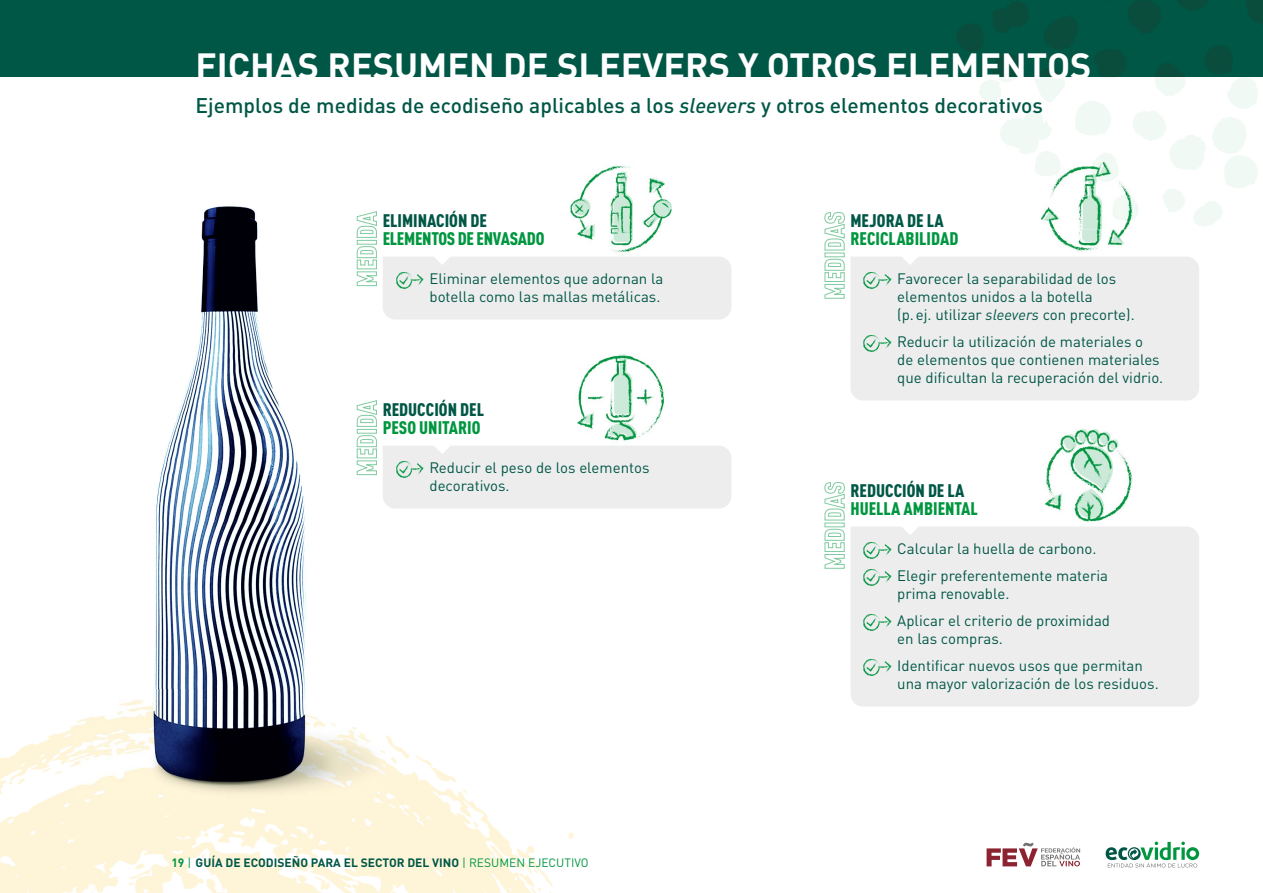
<style>
.page{position:relative;width:1263px;height:893px;background:#fff}
.page>*{position:absolute;margin:0;border:0;box-sizing:border-box;transform-origin:0 0}
.t1{font:700 36px "DIN Pro";color:#fff}
.t2{font:500 21px "DIN Pro";color:#005746}
.t3{font:900 condensed 18px "DIN Pro";color:#009640}
.t4{font:900 condensed 18px "DIN Pro";color:#005746}
.t5{font:15px/18px "DIN Pro";color:#005746}
.t6{font:700 12px "DIN Pro";color:#005746}
.s1{font-style:italic}
.s2{color:#009640}
.s3{font-weight:400;color:#009640}
</style>
<div class="page">
<img style="left:0;top:725px;width:104px;height:168px">
<img style="left:366px;top:735px;width:208px;height:158px">
<img style="left:104px;top:799px;width:262px;height:94px">
<div style="left:0;top:0;width:1263px;height:77px;background:#005746"></div>
<svg style="left:1106px;top:842px;width:93px;height:25px"></svg>
<svg style="left:986px;top:842px;width:94px;height:24px"></svg>
<img style="left:1045px;top:429px;width:88px;height:93px">
<img style="left:1051px;top:229px;width:75px;height:22px">
<img style="left:1037px;top:157px;width:102px;height:72px">
<img style="left:570px;top:165px;width:70px;height:87px">
<img style="left:75px;top:206px;width:310px;height:593px">
<svg style="left:824px;top:258px;width:21px;height:41px"></svg>
<div style="left:825px;top:253px;width:19px;height:4px;border:1px solid #80cb9f"></div>
<svg style="left:824px;top:212px;width:21px;height:39px"></svg>
<div style="left:851px;top:257px;width:348px;height:144px;background:#ededed"></div>
<img style="left:863px;top:272px;width:28px;height:17px">
<img style="left:863px;top:335px;width:28px;height:17px">
<svg style="left:356px;top:435px;width:21px;height:40px"></svg>
<div style="left:357px;top:429px;width:20px;height:5px;border:1px solid #80cb9f"></div>
<svg style="left:356px;top:400px;width:21px;height:27px"></svg>
<svg style="left:356px;top:246px;width:21px;height:40px"></svg>
<div style="left:357px;top:240px;width:20px;height:5px;border:1px solid #80cb9f"></div>
<svg style="left:356px;top:211px;width:21px;height:27px"></svg>
<svg style="left:383px;top:252px;width:348px;height:68px;background:#edeeed"></svg>
<svg style="left:383px;top:441px;width:348px;height:68px;background:#edeeed"></svg>
<svg style="left:824px;top:528px;width:21px;height:41px"></svg>
<div style="left:825px;top:523px;width:19px;height:4px;border:1px solid #80cb9f"></div>
<svg style="left:824px;top:482px;width:21px;height:39px"></svg>
<div style="left:851px;top:527px;width:348px;height:180px;background:#ededed"></div>
<img style="left:863px;top:542px;width:28px;height:17px">
<img style="left:863px;top:569px;width:28px;height:17px">
<img style="left:863px;top:614px;width:28px;height:17px">
<img style="left:863px;top:659px;width:28px;height:17px">
<svg style="left:897px;top:527px;width:26px;height:8px"></svg>
<svg style="left:897px;top:257px;width:26px;height:8px"></svg>
<h1 class="t1" style="left:196px;top:38px;width:897px">FICHAS RESUMEN DE SLEEVERS Y OTROS ELEMENTOS</h1>
<h2 class="t2" style="left:196px;top:89px;width:849px">Ejemplos de medidas de ecodiseño aplicables a los <span class="s1">sleevers</span> y otros elementos decorativos</h2>
<p class="t4" style="left:383px;top:206px;width:106px">ELIMINACIÓN DE</p>
<p class="t3" style="left:383px;top:224px;width:163px">ELEMENTOS DE ENVASADO</p>
<p class="t5" style="left:429px;top:268px;width:235px">Eliminar elementos que adornan la botella como las mallas metálicas.</p>
<p class="t4" style="left:383px;top:395px;width:103px">REDUCCIÓN DEL</p>
<p class="t3" style="left:383px;top:413px;width:99px">PESO UNITARIO</p>
<p class="t5" style="left:429px;top:457px;width:221px">Reducir el peso de los elementos decorativos.</p>
<p class="t6" style="left:171px;top:854px;width:419px"><span class="s2">19</span> <span class="s3">|</span> GUÍA DE ECODISEÑO PARA EL SECTOR DEL VINO <span class="s3">| RESUMEN EJECUTIVO</span></p>
<p class="t4" style="left:850px;top:206px;width:95px">MEJORA DE LA</p>
<p class="t3" style="left:850px;top:224px;width:109px">RECICLABILIDAD</p>
<p class="t5" style="left:897px;top:268px;width:239px">Favorecer la separabilidad de los elementos unidos a la botella<br>(p. ej. utilizar <span class="s1">sleevers</span> con precorte).</p>
<p class="t5" style="left:897px;top:331px;width:268px">Reducir la utilización de materiales o<br>de elementos que contienen materiales que dificultan la recuperación del vidrio.</p>
<p class="t4" style="left:850px;top:476px;width:116px">REDUCCIÓN DE LA</p>
<p class="t3" style="left:850px;top:494px;width:129px">HUELLA AMBIENTAL</p>
<p class="t5" style="left:897px;top:534px;width:212px;line-height:27px">Calcular la huella de carbono.<br>Elegir preferentemente materia</p>
<p class="t5" style="left:897px;top:579px;width:214px;line-height:27px">prima renovable.<br>Aplicar el criterio de proximidad</p>
<p class="t5" style="left:897px;top:624px;width:247px;line-height:27px">en las compras.<br>Identificar nuevos usos que permitan</p>
<p class="t5" style="left:897px;top:673px;width:263px">una mayor valorización de los residuos.</p>
</div>
